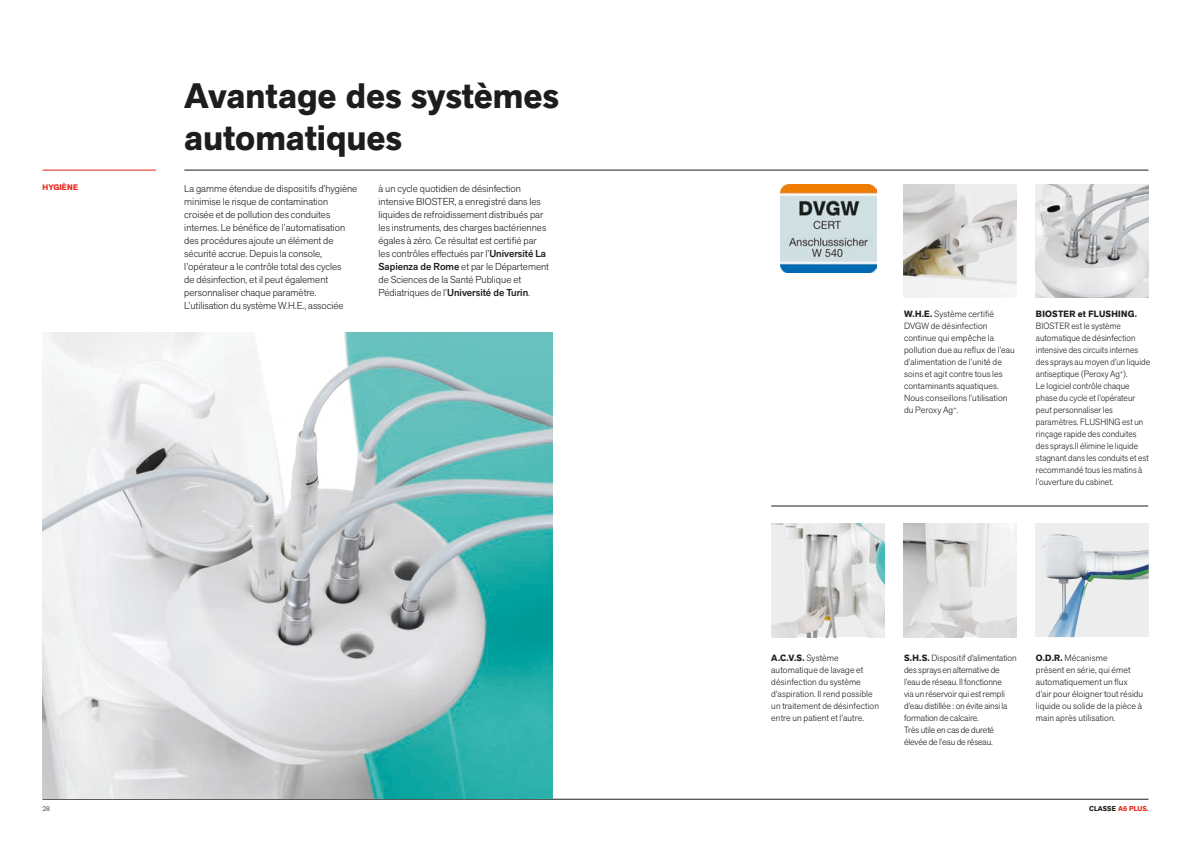
<style>
.page{position:relative;width:1191px;height:842px;background:#fff}
.page>*{position:absolute;margin:0;border:0;box-sizing:border-box;transform-origin:0 0}
.t1{font:700 35px/42px "Akzid Grtsk Next";color:#1d1d1b}
.t2{font:300 10px/13px "Akzid Grtsk Next";color:#1d1d1b}
.t3{font:300 9px/12px "Akzid Grtsk Next";letter-spacing:.005em;color:#1d1d1b}
.t4{font:300 9px/12px "Akzid Grtsk Next";letter-spacing:.005em;color:#1d1d1b;scale:.96 1}
.t5{font:700 9px "Akzid Grtsk Next";letter-spacing:.025em;color:#1d1d1b}
.t6{font:700 8px "Akzid Grtsk Next";letter-spacing:.01em;color:#e72419}
.t7{font:700 7px "Akzid Grtsk Next";letter-spacing:.01em;color:#e72419}
.t8{font:300 7px "Akzid Grtsk Next";color:#1d1d1b}
.s1{font-weight:500}
.s2{font-weight:700}
.s3{color:#1d1d1b}
</style>
<div class="page">
<hr style="left:184px;top:170px;width:964px;height:1px;background:#1d1d1b">
<hr style="left:43px;top:799px;width:1105px;height:1px;background:#1d1d1b">
<hr style="left:43px;top:170px;width:113px;height:1px;background:#e72419">
<img style="left:43px;top:332px;width:510px;height:467px">
<img style="left:1035px;top:184px;width:113px;height:114px">
<img style="left:903px;top:524px;width:113px;height:113px">
<img style="left:771px;top:524px;width:113px;height:113px">
<img style="left:903px;top:184px;width:113px;height:114px">
<div style="left:1035px;top:524px;width:113px;height:113px;background:#ededed"></div>
<img style="left:1042px;top:534px;width:106px;height:103px">
<hr style="left:771px;top:506px;width:377px;height:1px;background:#1d1d1b">
<img style="left:780px;top:184px;width:96px;height:89px">
<h1 class="t1" style="left:184px;top:75px;width:376px">Avantage des systèmes automatiques</h1>
<p class="t6" style="left:43px;top:182px;width:37px">HYGIÈNE</p>
<p class="t2" style="left:184px;top:182px;width:175px">La gamme étendue de dispositifs d’hygiène minimise le risque de contamination croisée et de pollution des conduites internes. Le bénéfice de l’automatisation des procédures ajoute un élément de sécurité accrue. Depuis la console, l’opérateur a le contrôle total des cycles<br>de désinfection, et il peut également personnaliser chaque paramètre.<br>L’utilisation du système W.H.E., associée</p>
<p class="t2" style="left:378px;top:182px;width:172px">à un cycle quotidien de désinfection intensive BIOSTER, a enregistré dans les liquides de refroidissement distribués par les instruments, des charges bactériennes égales à zéro. Ce résultat est certifié par les contrôles effectués par l’<span class="s1">Université La Sapienza de Rome</span> et par le Département de Sciences de la Santé Publique et Pédiatriques de l’<span class="s1">Université de Turin</span>.</p>
<p class="t3" style="left:904px;top:308px;width:112px"><span class="s2">W.H.E.</span> Système certifié<br>DVGW de désinfection continue qui empêche la pollution due au reflux de l’eau d’alimentation de l’unité de soins et agit contre tous les contaminants aquatiques.<br>Nous conseillons l’utilisation du Peroxy Ag<sup>+</sup>.</p>
<p class="t5" style="left:1036px;top:308px;width:103px">BIOSTER et FLUSHING.</p>
<p class="t4" style="left:1036px;top:320px;width:120px">BIOSTER est le système automatique de désinfection intensive des circuits internes des sprays au moyen d’un liquide antiseptique (Peroxy Ag<sup>+</sup>).<br>Le logiciel contrôle chaque phase du cycle et l’opérateur peut personnaliser les paramètres. FLUSHING est un rinçage rapide des conduites des sprays.Il élimine le liquide stagnant dans les conduits et est recommandé tous les matins à l’ouverture du cabinet.</p>
<p class="t3" style="left:771px;top:652px;width:109px"><span class="s2">A.C.V.S.</span> Système automatique de lavage et désinfection du système d’aspiration. Il rend possible un traitement de désinfection entre un patient et l’autre.</p>
<p class="t3" style="left:904px;top:652px;width:114px"><span class="s2">S.H.S.</span> Dispositif d’alimentation des sprays en alternative de l’eau de réseau. Il fonctionne<br>via un réservoir qui est rempli d’eau distillée : on évite ainsi la formation de calcaire.<br>Très utile en cas de dureté élevée de l’eau de réseau.</p>
<p class="t3" style="left:1036px;top:652px;width:109px"><span class="s2">O.D.R.</span> Mécanisme<br>présent en série, qui émet automatiquement un flux d’air pour éloigner tout résidu liquide ou solide de la pièce à main après utilisation.</p>
<p class="t8" style="left:43px;top:804px;width:9px">28</p>
<p class="t7" style="left:1089px;top:804px;width:61px"><span class="s3">CLASSE</span> A6 PLUS.</p>
</div>
